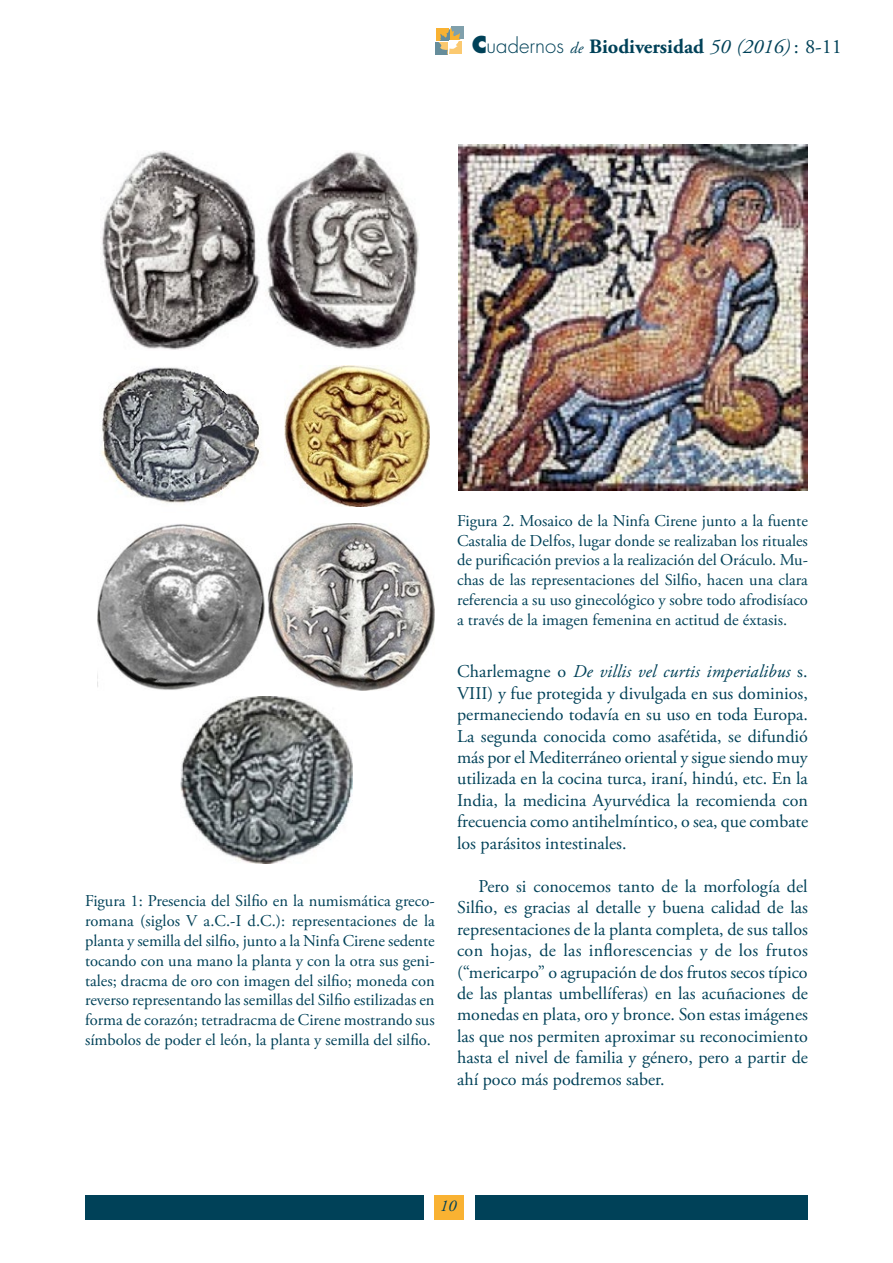
<style>
.page{position:relative;width:893px;height:1263px;background:#fff}
.page>*{position:absolute;margin:0;border:0;box-sizing:border-box;transform-origin:0 0}
.t1{font:700 20.4px "Adobe Garamond Pro";color:#004158}
.t2{font:18px/21.5px "Adobe Garamond Pro";color:#004158;text-align:justify}
.t3{font:16.5px/19.8px "Adobe Garamond Pro";color:#004158;text-align:justify}
.t4{font:italic 16.5px "Adobe Garamond Pro";color:#004158}
.s1{font-family:"Futura";font-weight:800;font-size:22.65px}
.s2{font-family:"Futura";font-weight:300}
.s3{font-weight:400;font-style:italic;font-size:15.9px}
.s4{font-weight:400;font-style:italic}
.s5{font-weight:400}
.s6{font-style:italic}
</style>
<div class="page">
<div style="left:437px;top:28px;width:12px;height:13px;background:#f9b232"></div>
<div style="left:451px;top:27px;width:12px;height:12px;background:#80a0ac"></div>
<div style="left:435px;top:42px;width:13px;height:13px;background:#668d9b"></div>
<div style="left:449px;top:41px;width:13px;height:12px;background:#fbc970"></div>
<svg style="left:438px;top:27px;width:22px;height:28px"></svg>
<div style="left:85px;top:1195px;width:338px;height:25px;background:#004158"></div>
<div style="left:475px;top:1195px;width:332px;height:25px;background:#004158"></div>
<div style="left:434px;top:1195px;width:30px;height:25px;background:#f9b232"></div>
<img style="left:102px;top:151px;width:318px;height:199px">
<img style="left:101px;top:367px;width:160px;height:137px">
<img style="left:285px;top:365px;width:145px;height:141px">
<img style="left:98px;top:523px;width:337px;height:167px">
<img style="left:180px;top:697px;width:173px;height:166px">
<img style="left:458px;top:145px;width:350px;height:345px">
<p class="t1" style="left:472px;top:34px;width:372px"><span class="s1">C</span><span class="s2">uadernos</span> <span class="s3">de</span> Biodiversidad <span class="s4">50 (2016)</span> <span class="s5">: 8-11</span></p>
<p class="t3" style="left:85px;top:892px;width:351px">Figura 1: Presencia del Silfio en la numismática greco&shy;romana (siglos V a.C.-I d.C.): representaciones de la planta y semilla del silfio, junto a la Ninfa Cirene sedente tocando con una mano la planta y con la otra sus geni&shy;tales; dracma de oro con imagen del silfio; moneda con reverso representando las semillas del Silfio estilizadas en forma de corazón; tetradracma de Cirene mostrando sus símbolos de poder el león, la planta y semilla del silfio.</p>
<p class="t3" style="left:457px;top:511px;width:352px">Figura 2. Mosaico de la Ninfa Cirene junto a la fuente Castalia de Delfos, lugar donde se realizaban los rituales de purificación previos a la realización del Oráculo. Mu&shy;chas de las representaciones del Silfio, hacen una clara referencia a su uso ginecológico y sobre todo afrodisíaco a través de la imagen femenina en actitud de éxtasis.</p>
<p class="t2" style="left:457px;top:661px;width:352px">Charlemagne o <span class="s6">De villis vel curtis imperialibus</span> s.<br>VIII) y fue protegida y divulgada en sus dominios, permaneciendo todavía en su uso en toda Europa.<br>La segunda conocida como asafétida, se difundió más por el Mediterráneo oriental y sigue siendo muy utilizada en la cocina turca, iraní, hindú, etc. En la India, la medicina Ayurvédica la recomienda con frecuencia como antihelmíntico, o sea, que combate los parásitos intestinales.</p>
<p class="t2" style="left:457px;top:876px;width:352px;text-indent:21px">Pero si conocemos tanto de la morfología del Silfio, es gracias al detalle y buena calidad de las representaciones de la planta completa, de sus tallos con hojas, de las inflorescencias y de los frutos (“mericarpo” o agrupación de dos frutos secos típico de las plantas umbellíferas) en las acuñaciones de monedas en plata, oro y bronce. Son estas imágenes las que nos permiten aproximar su reconocimiento hasta el nivel de familia y género, pero a partir de ahí poco más podremos saber.</p>
<p class="t4" style="left:440px;top:1195px;width:18px">10</p>
</div>
